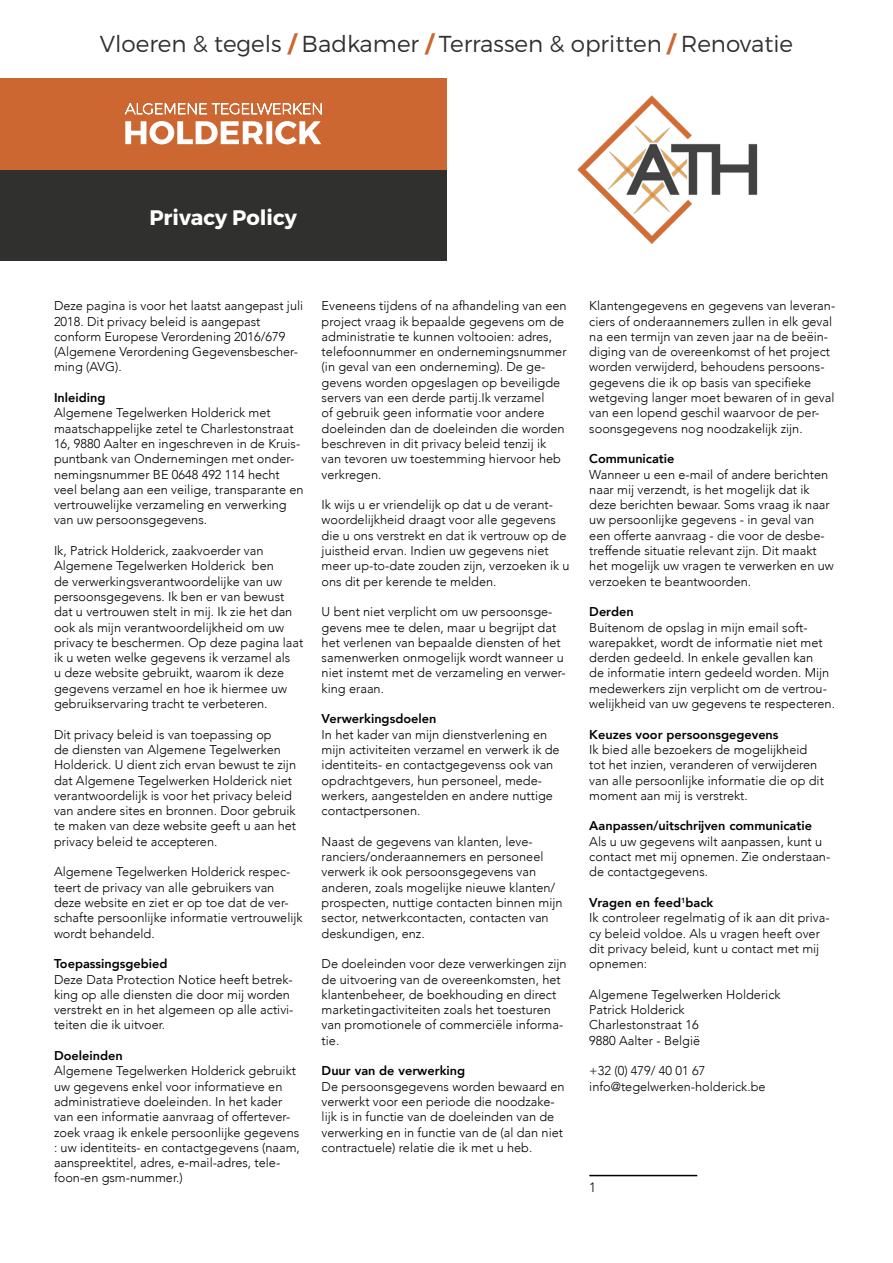
<style>
.page{position:relative;width:893px;height:1263px;background:#fff}
.page>*{position:absolute;margin:0;border:0;box-sizing:border-box;transform-origin:0 0}
.t1{font:300 23.1px "Montserrat";color:#30302f}
.t2{font:700 21px "Montserrat";color:#fff}
.t3{font:300 13.5px "Avenir";color:#000}
.t4{font:300 12.75px/15.3px "Avenir";color:#000}
.t5{font:800 12.75px "Avenir";color:#000}
.s1{font-weight:700;color:#cc6732}
.s2{font-weight:800}
</style>
<div class="page">
<div style="left:0;top:169px;width:446px;height:91px;background:#30302f"></div>
<div style="left:0;top:78px;width:446px;height:91px;background:#cc6732"></div>
<hr style="left:589px;top:1175px;width:108px;height:1px;background:#000">
<img style="left:577px;top:95px;width:181px;height:149px">
<svg style="left:125px;top:102px;width:197px;height:13px"></svg>
<svg style="left:125px;top:121px;width:196px;height:23px"></svg>
<h1 class="t1" style="left:100px;top:29px;width:695px">Vloeren &amp; tegels <span class="s1">/</span> Badkamer <span class="s1">/</span> Terrassen &amp; opritten <span class="s1">/</span> Renovatie</h1>
<h2 class="t2" style="left:149px;top:205px;width:149px">Privacy Policy</h2>
<p class="t4" style="left:54px;top:298px;width:251px">Deze pagina is voor het laatst aangepast juli 2018. Dit privacy beleid is aangepast conform Europese Verordening 2016/679 (Algemene Verordening Gegevensbescher&shy;ming (AVG).</p>
<p class="t5" style="left:54px;top:388px;width:53px">Inleiding</p>
<p class="t4" style="left:54px;top:405px;width:251px">Algemene Tegelwerken Holderick met maatschappelijke zetel te Charlestonstraat 16, 9880 Aalter en ingeschreven in de Kruis&shy;puntbank van Ondernemingen met onder&shy;nemingsnummer BE 0648 492 114 hecht veel belang aan een veilige, transparante en vertrouwelijke verzameling en verwerking van uw persoonsgegevens.</p>
<p class="t4" style="left:54px;top:543px;width:251px">Ik, Patrick Holderick, zaakvoerder van Algemene Tegelwerken Holderick ben<br>de verwerkingsverantwoordelijke van uw persoonsgegevens. Ik ben er van bewust dat u vertrouwen stelt in mij. Ik zie het dan ook als mijn verantwoordelijkheid om uw privacy te beschermen. Op deze pagina laat ik u weten welke gegevens ik verzamel als<br>u deze website gebruikt, waarom ik deze gegevens verzamel en hoe ik hiermee uw gebruikservaring tracht te verbeteren.</p>
<p class="t4" style="left:54px;top:727px;width:244px">Dit privacy beleid is van toepassing op<br>de diensten van Algemene Tegelwerken Holderick. U dient zich ervan bewust te zijn dat Algemene Tegelwerken Holderick niet verantwoordelijk is voor het privacy beleid van andere sites en bronnen. Door gebruik te maken van deze website geeft u aan het privacy beleid te accepteren.</p>
<p class="t4" style="left:54px;top:864px;width:250px">Algemene Tegelwerken Holderick respec&shy;teert de privacy van alle gebruikers van deze website en ziet er op toe dat de ver&shy;schafte persoonlijke informatie vertrouwelijk wordt behandeld.</p>
<p class="t5" style="left:54px;top:954px;width:115px">Toepassingsgebied</p>
<p class="t4" style="left:54px;top:971px;width:241px">Deze Data Protection Notice heeft betrek&shy;king op alle diensten die door mij worden verstrekt en in het algemeen op alle activi&shy;teiten die ik uitvoer.</p>
<p class="t5" style="left:54px;top:1046px;width:70px">Doeleinden</p>
<p class="t4" style="left:54px;top:1063px;width:247px">Algemene Tegelwerken Holderick gebruikt uw gegevens enkel voor informatieve en administratieve doeleinden. In het kader van een informatie aanvraag of offertever&shy;zoek vraag ik enkele persoonlijke gegevens : uw identiteits- en contactgegevens (naam, aanspreektitel, adres, e-mail-adres, tele&shy;foon-en gsm-nummer.)</p>
<p class="t4" style="left:322px;top:298px;width:247px">Eveneens tijdens of na afhandeling van een project vraag ik bepaalde gegevens om de administratie te kunnen voltooien: adres, telefoonnummer en ondernemingsnummer (in geval van een onderneming). De ge&shy;gevens worden opgeslagen op beveiligde servers van een derde partij.Ik verzamel<br>of gebruik geen informatie voor andere doeleinden dan de doeleinden die worden beschreven in dit privacy beleid tenzij ik van tevoren uw toestemming hiervoor heb verkregen.</p>
<p class="t4" style="left:322px;top:497px;width:250px">Ik wijs u er vriendelijk op dat u de verant&shy;woordelijkheid draagt voor alle gegevens die u ons verstrekt en dat ik vertrouw op de juistheid ervan. Indien uw gegevens niet meer up-to-date zouden zijn, verzoeken ik u ons dit per kerende te melden.</p>
<p class="t4" style="left:322px;top:604px;width:245px">U bent niet verplicht om uw persoonsge&shy;gevens mee te delen, maar u begrijpt dat het verlenen van bepaalde diensten of het samenwerken onmogelijk wordt wanneer u niet instemt met de verzameling en verwer&shy;king eraan.</p>
<p class="t5" style="left:322px;top:709px;width:116px">Verwerkingsdoelen</p>
<p class="t4" style="left:322px;top:727px;width:240px">In het kader van mijn dienstverlening en mijn activiteiten verzamel en verwerk ik de identiteits- en contactgegevenss ook van opdrachtgevers, hun personeel, mede&shy;werkers, aangestelden en andere nuttige contactpersonen.</p>
<p class="t4" style="left:322px;top:834px;width:242px">Naast de gegevens van klanten, leve&shy;ranciers/onderaannemers en personeel verwerk ik ook persoonsgegevens van anderen, zoals mogelijke nieuwe klanten/ prospecten, nuttige contacten binnen mijn sector, netwerkcontacten, contacten van deskundigen, enz.</p>
<p class="t4" style="left:322px;top:956px;width:246px">De doeleinden voor deze verwerkingen zijn de uitvoering van de overeenkomsten, het klantenbeheer, de boekhouding en direct marketingactiviteiten zoals het toesturen van promotionele of commerciële informa&shy;tie.</p>
<p class="t5" style="left:322px;top:1061px;width:145px">Duur van de verwerking</p>
<p class="t4" style="left:322px;top:1078px;width:244px">De persoonsgegevens worden bewaard en verwerkt voor een periode die noodzake&shy;lijk is in functie van de doeleinden van de verwerking en in functie van de (al dan niet contractuele) relatie die ik met u heb.</p>
<p class="t4" style="left:589px;top:298px;width:247px">Klantengegevens en gegevens van leveran&shy;ciers of onderaannemers zullen in elk geval na een termijn van zeven jaar na de beëin&shy;diging van de overeenkomst of het project worden verwijderd, behoudens persoons&shy;gegevens die ik op basis van specifieke wetgeving langer moet bewaren of in geval van een lopend geschil waarvoor de per&shy;soonsgegevens nog noodzakelijk zijn.</p>
<p class="t5" style="left:589px;top:449px;width:87px">Communicatie</p>
<p class="t4" style="left:589px;top:466px;width:246px">Wanneer u een e-mail of andere berichten naar mij verzendt, is het mogelijk dat ik deze berichten bewaar. Soms vraag ik naar uw persoonlijke gegevens - in geval van een offerte aanvraag - die voor de desbe&shy;treffende situatie relevant zijn. Dit maakt het mogelijk uw vragen te verwerken en uw verzoeken te beantwoorden.</p>
<p class="t5" style="left:589px;top:602px;width:46px">Derden</p>
<p class="t4" style="left:589px;top:619px;width:247px">Buitenom de opslag in mijn email soft&shy;warepakket, wordt de informatie niet met derden gedeeld. In enkele gevallen kan<br>de informatie intern gedeeld worden. Mijn medewerkers zijn verplicht om de vertrou&shy;welijkheid van uw gegevens te respecteren.</p>
<p class="t5" style="left:589px;top:724px;width:191px">Keuzes voor persoonsgegevens</p>
<p class="t4" style="left:589px;top:742px;width:236px">Ik bied alle bezoekers de mogelijkheid tot het inzien, veranderen of verwijderen van alle persoonlijke informatie die op dit moment aan mij is verstrekt.</p>
<p class="t5" style="left:589px;top:816px;width:224px">Aanpassen/uitschrijven communicatie</p>
<p class="t4" style="left:589px;top:834px;width:242px">Als u uw gegevens wilt aanpassen, kunt u contact met mij opnemen. Zie onderstaan&shy;de contactgegevens.</p>
<p class="t4" style="left:589px;top:895px;width:242px"><span class="s2">Vragen en feed</span><sup>1</sup><span class="s2">back<br></span>Ik controleer regelmatig of ik aan dit priva&shy;cy beleid voldoe. Als u vragen heeft over dit privacy beleid, kunt u contact met mij opnemen:</p>
<p class="t4" style="left:589px;top:987px;width:193px">Algemene Tegelwerken Holderick<br>Patrick Holderick<br>Charlestonstraat 16<br>9880 Aalter - België</p>
<p class="t4" style="left:589px;top:1063px;width:178px">+32 (0) 479/ 40 01 67 info@tegelwerken-holderick.be</p>
<p class="t3" style="left:589px;top:1179px;width:9px">1</p>
</div>
